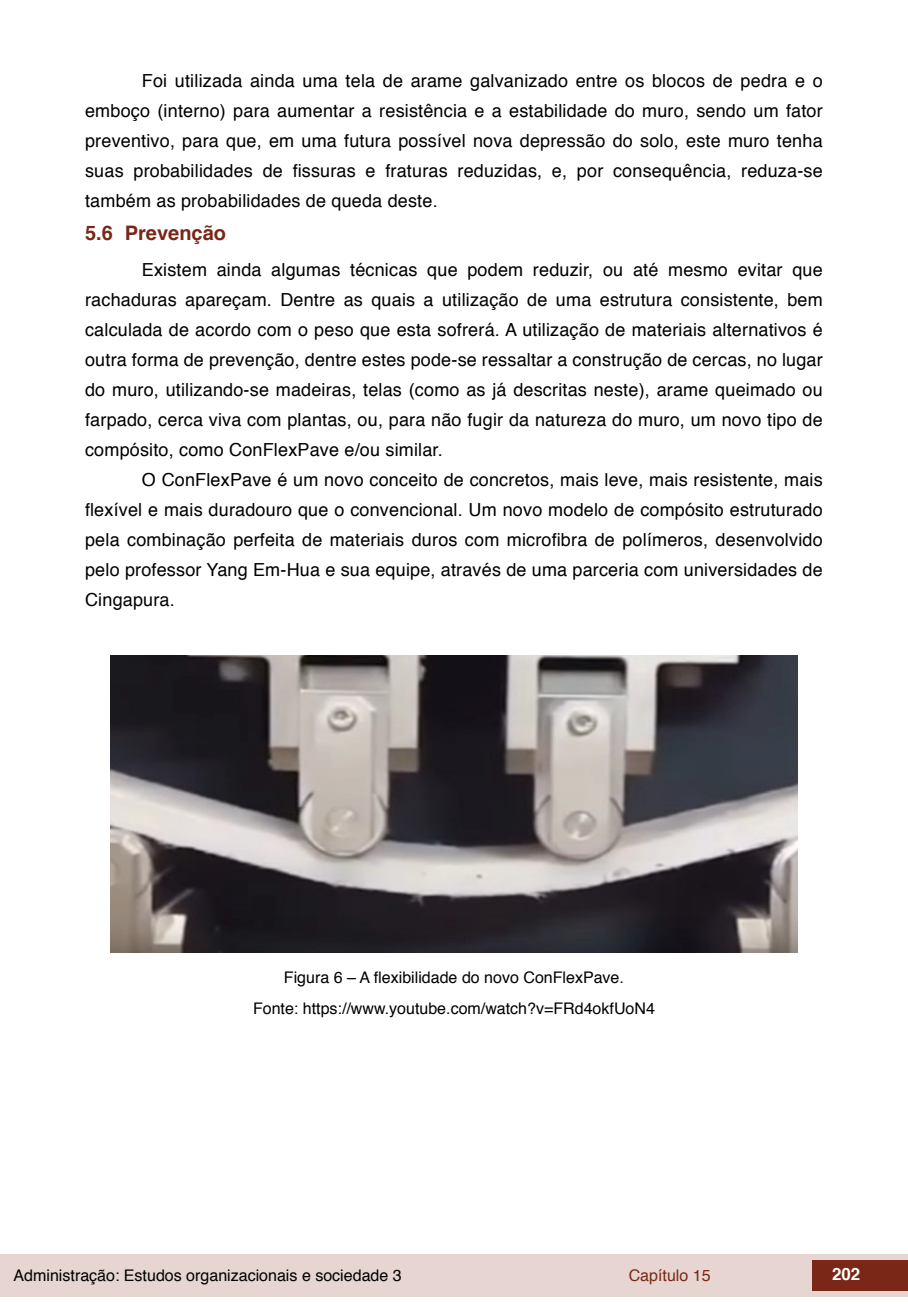
<style>
.page{position:relative;width:908px;height:1304px;background:#fff}
.page>*{position:absolute;margin:0;border:0;box-sizing:border-box;transform-origin:0 0}
.t1{font:700 20px "Helvetica";color:#7a2717}
.t2{font:18px/30px "Helvetica";letter-spacing:.01em;color:#000;text-align:justify}
.t3{font:700 16.8px "Helvetica";color:#fff}
.t4{font:16px/30.6px "Helvetica";color:#000;text-align:center}
.t5{font:16px "Helvetica";color:#7a2717}
</style>
<div class="page">
<div style="left:0;top:1254px;width:906px;height:43px;background:#e6d5d1"></div>
<div style="left:812px;top:1261px;width:95px;height:30px;background:#7a2717"></div>
<img style="left:111px;top:656px;width:685px;height:297px">
<p class="t2" style="left:85px;top:66px;width:738px;text-indent:57px">Foi utilizada ainda uma tela de arame galvanizado entre os blocos de pedra e o emboço (interno) para aumentar a resistência e a estabilidade do muro, sendo um fator preventivo, para que, em uma futura possível nova depressão do solo, este muro tenha suas probabilidades de fissuras e fraturas reduzidas, e, por consequência, reduza-se também as probabilidades de queda deste.</p>
<p class="t1" style="left:85px;top:217px;width:142px">5.6 Prevenção</p>
<p class="t2" style="left:85px;top:255px;width:738px;text-indent:57px">Existem ainda algumas técnicas que podem reduzir, ou até mesmo evitar que rachaduras apareçam. Dentre as quais a utilização de uma estrutura consistente, bem calculada de acordo com o peso que esta sofrerá. A utilização de materiais alternativos é outra forma de prevenção, dentre estes pode-se ressaltar a construção de cercas, no lugar do muro, utilizando-se madeiras, telas (como as já descritas neste), arame queimado ou farpado, cerca viva com plantas, ou, para não fugir da natureza do muro, um novo tipo de compósito, como ConFlexPave e/ou similar.</p>
<p class="t2" style="left:85px;top:465px;width:738px;text-indent:57px">O ConFlexPave é um novo conceito de concretos, mais leve, mais resistente, mais flexível e mais duradouro que o convencional. Um novo modelo de compósito estruturado pela combinação perfeita de materiais duros com microfibra de polímeros, desenvolvido pelo professor Yang Em-Hua e sua equipe, através de uma parceria com universidades de Cingapura.</p>
<p class="t4" style="left:253px;top:963px;width:403px">Figura 6 – A flexibilidade do novo ConFlexPave.<br>Fonte: https://www.youtube.com/watch?v=FRd4okfUoN4</p>
<p class="t4" style="left:14px;top:1260px;width:389px">Administração: Estudos organizacionais e sociedade 3</p>
<p class="t5" style="left:628px;top:1263px;width:83px">Capítulo 15</p>
<p class="t3" style="left:831px;top:1261px;width:30px">202</p>
</div>
